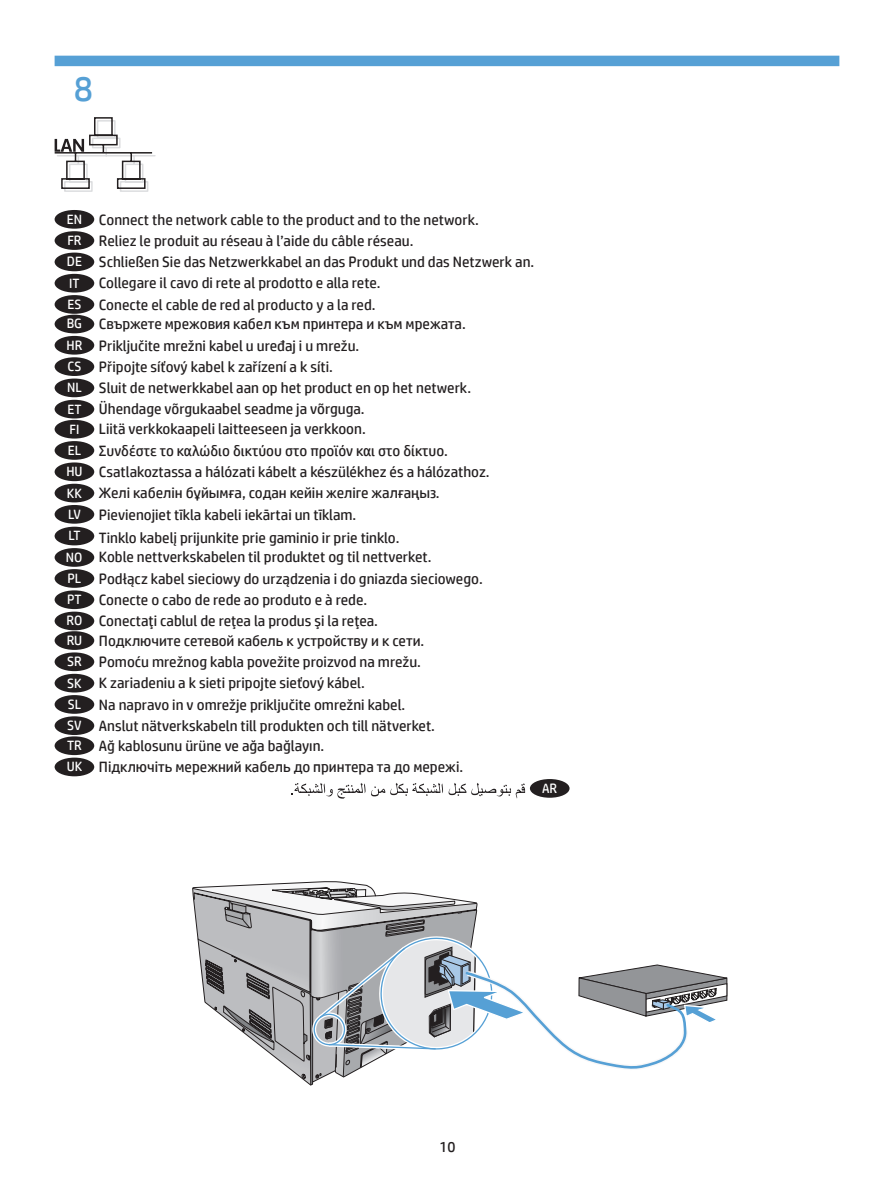
<style>
.page{position:relative;width:894px;height:1190px;background:#fff}
.page>*{position:absolute;margin:0;border:0;box-sizing:border-box;transform-origin:0 0}
.t1{font:36px "HP Simplified";color:#56a0d5}
.t2{font:15px/21.3px "HP Simplified";color:#231f20}
.t3{font:13.5px "HP Simplified";color:#fff}
.s1{font-size:13.5px;color:#fff}
</style>
<div class="page">
<div style="left:55px;top:56px;width:784px;height:10px;background:#56a0d5"></div>
<svg style="left:55px;top:117px;width:101px;height:75px"></svg>
<svg style="left:192px;top:881px;width:534px;height:205px"></svg>
<div style="left:55px;top:210px;width:39px;height:19px;background:#231f20;border-radius:50%"></div>
<div style="left:55px;top:231px;width:39px;height:19px;background:#231f20;border-radius:50%"></div>
<div style="left:55px;top:252px;width:39px;height:19px;background:#231f20;border-radius:50%"></div>
<div style="left:55px;top:274px;width:39px;height:18px;background:#231f20;border-radius:50%"></div>
<div style="left:55px;top:295px;width:39px;height:19px;background:#231f20;border-radius:50%"></div>
<div style="left:55px;top:314px;width:39px;height:19px;background:#231f20;border-radius:50%"></div>
<div style="left:55px;top:336px;width:39px;height:18px;background:#231f20;border-radius:50%"></div>
<div style="left:55px;top:357px;width:39px;height:19px;background:#231f20;border-radius:50%"></div>
<div style="left:55px;top:378px;width:39px;height:19px;background:#231f20;border-radius:50%"></div>
<div style="left:55px;top:399px;width:39px;height:19px;background:#231f20;border-radius:50%"></div>
<div style="left:55px;top:420px;width:39px;height:18px;background:#231f20;border-radius:50%"></div>
<div style="left:55px;top:441px;width:39px;height:18px;background:#231f20;border-radius:50%"></div>
<div style="left:55px;top:462px;width:39px;height:19px;background:#231f20;border-radius:50%"></div>
<div style="left:55px;top:483px;width:39px;height:19px;background:#231f20;border-radius:50%"></div>
<div style="left:55px;top:505px;width:39px;height:18px;background:#231f20;border-radius:50%"></div>
<div style="left:55px;top:526px;width:39px;height:19px;background:#231f20;border-radius:50%"></div>
<div style="left:55px;top:548px;width:39px;height:18px;background:#231f20;border-radius:50%"></div>
<div style="left:55px;top:569px;width:39px;height:18px;background:#231f20;border-radius:50%"></div>
<div style="left:55px;top:590px;width:39px;height:19px;background:#231f20;border-radius:50%"></div>
<div style="left:55px;top:611px;width:39px;height:19px;background:#231f20;border-radius:50%"></div>
<div style="left:55px;top:631px;width:39px;height:18px;background:#231f20;border-radius:50%"></div>
<div style="left:55px;top:652px;width:39px;height:19px;background:#231f20;border-radius:50%"></div>
<div style="left:55px;top:673px;width:39px;height:19px;background:#231f20;border-radius:50%"></div>
<div style="left:55px;top:695px;width:39px;height:18px;background:#231f20;border-radius:50%"></div>
<div style="left:55px;top:716px;width:39px;height:18px;background:#231f20;border-radius:50%"></div>
<div style="left:55px;top:736px;width:39px;height:19px;background:#231f20;border-radius:50%"></div>
<div style="left:55px;top:757px;width:39px;height:19px;background:#231f20;border-radius:50%"></div>
<div style="left:529px;top:778px;width:40px;height:19px;background:#231f20;border-radius:50%"></div>
<svg style="left:371px;top:783px;width:154px;height:15px"></svg>
<svg style="left:291px;top:783px;width:74px;height:15px"></svg>
<h1 class="t1" style="left:74px;top:65px;width:21px">8</h1>
<p class="t2" style="left:67px;top:208px;width:469px"><span class="s1">EN</span> Connect the network cable to the product and to the network.<br><span class="s1">FR</span> Reliez le produit au réseau à l’aide du câble réseau.<br><span class="s1">DE</span> Schließen Sie das Netzwerkkabel an das Produkt und das Netzwerk an.</p>
<p class="t3" style="left:69px;top:274px;width:12px">IT</p>
<p class="t2" style="left:67px;top:272px;width:314px;text-indent:31px">Collegare il cavo di rete al prodotto e alla rete.<br><span class="s1">ES</span> Conecte el cable de red al producto y a la red.</p>
<p class="t2" style="left:66px;top:313px;width:406px"><span class="s1">BG</span> Свържете мрежовия кабел към принтера и към мрежата.<br><span class="s1">HR</span> Priključite mrežni kabel u uređaj i u mrežu.<br><span class="s1">CS</span> Připojte síťový kabel k zařízení a k síti.<br><span class="s1">NL</span> Sluit de netwerkkabel aan op het product en op het netwerk.<br><span class="s1">ET</span> Ühendage võrgukaabel seadme ja võrguga.</p>
<p class="t3" style="left:69px;top:420px;width:11px">FI</p>
<p class="t2" style="left:66px;top:418px;width:424px;text-indent:33px">Liitä verkkokaapeli laitteeseen ja verkkoon.<br><span class="s1">EL</span> Συνδέστε το καλώδιο δικτύου στο προϊόν και στο δίκτυο.<br><span class="s1">HU</span> Csatlakoztassa a hálózati kábelt a készülékhez és a hálózathoz.<br><span class="s1">KK</span> Желі кабелін бұйымға, содан кейін желіге жалғаңыз.<br><span class="s1">LV</span> Pievienojiet tīkla kabeli iekārtai un tīklam.</p>
<p class="t2" style="left:66px;top:528px;width:367px;line-height:19.4px"><sup>LT</sup> Tinklo kabelį prijunkite prie gaminio ir prie tinklo.<br><span class="s1">NO</span> Koble nettverkskabelen til produktet og til nettverket.</p>
<p class="t2" style="left:67px;top:567px;width:417px"><span class="s1">PL</span> Podłącz kabel sieciowy do urządzenia i do gniazda sieciowego.<br><span class="s1">PT</span> Conecte o cabo de rede ao produto e à rede.<br><span class="s1">RO</span> Conectaţi cablul de reţea la produs şi la reţea.</p>
<p class="t2" style="left:67px;top:629px;width:398px"><span class="s1">RU</span> Подключите сетевой кабель к устройству и к сети.<br><span class="s1">SR</span> Pomoću mrežnog kabla povežite proizvod na mrežu.<br><span class="s1">SK</span> K zariadeniu a k sieti pripojte sieťový kábel.<br><span class="s1">SL</span> Na napravo in v omrežje priključite omrežni kabel.<br><span class="s1">SV</span> Anslut nätverkskabeln till produkten och till nätverket.<br><span class="s1">TR</span> Ağ kablosunu ürüne ve ağa bağlayın.<br><span class="s1">UK</span> Підключіть мережний кабель до принтера та до мережі.</p>
<p class="t3" style="left:542px;top:779px;width:17px">AR</p>
<p class="t2" style="left:439px;top:1135px;width:18px">10</p>
</div>
